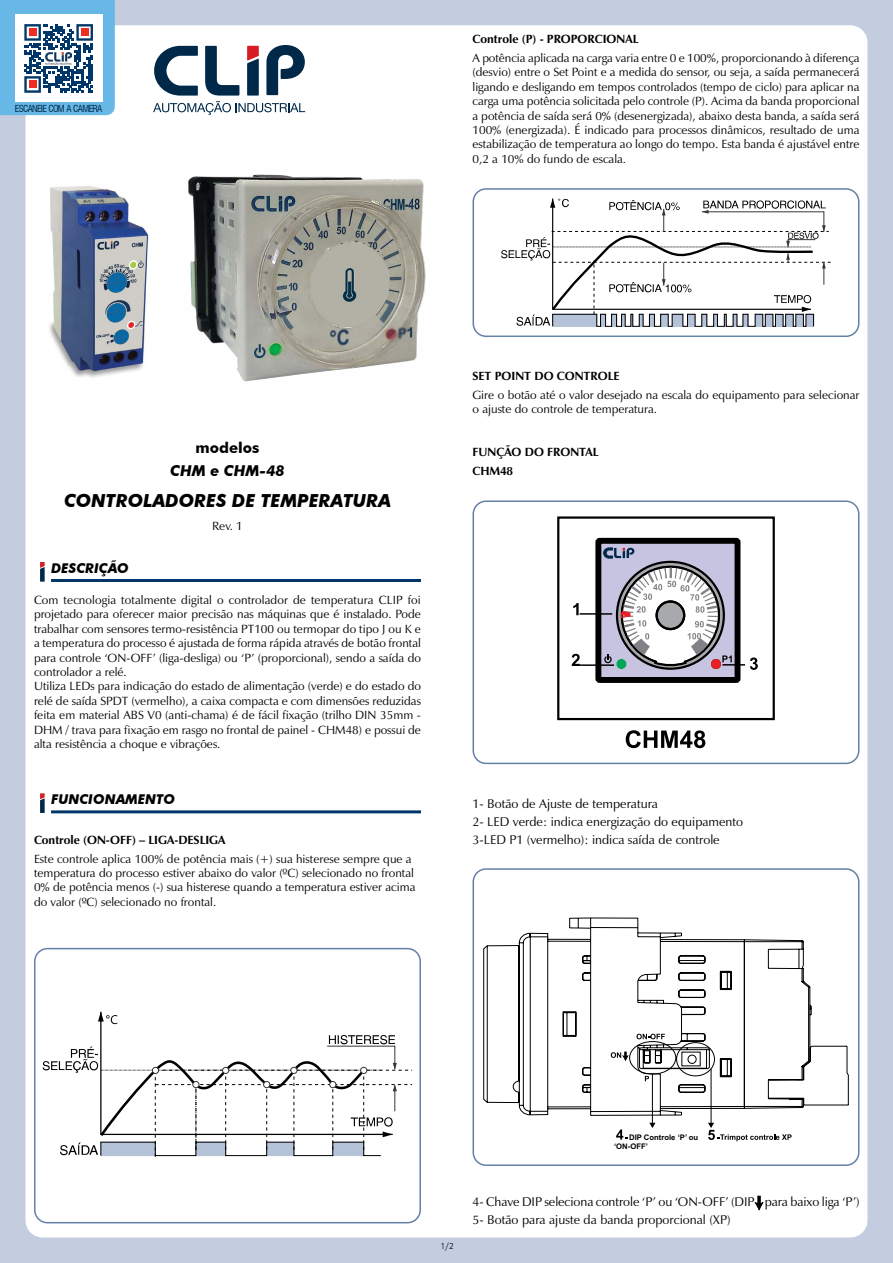
<style>
.page{position:relative;width:893px;height:1263px;background:#c3cddf}
.page>*{position:absolute;margin:0;border:0;box-sizing:border-box;transform-origin:0 0}
.t1{font:italic 700 18px "Futura BT";color:#000}
.t2{font:italic 700 15px "Futura BT";color:#000}
.t3{font:700 15px "Futura BT";color:#000}
.t4{font:italic 700 13.5px "Futura BT";color:#000}
.t5{font:12.75px/18.3px "Zapf Humanist 601 BT";color:#000}
.t6{font:12px/14.4px "Zapf Humanist 601 BT";color:#000}
.t7{font:700 12px/18.6px "Zapf Humanist 601 BT";color:#000}
.t8{font:condensed 9.45px "Swiss 721 BT";letter-spacing:-.075em;color:#002949}
.t9{font:9px "Frugal Sans Light DTC";color:#000}
.t10{font:700 7.65px/9.3px "Arial";color:#000}
</style>
<div class="page">
<div style="left:26px;top:25px;width:841px;height:1212px;background:#fff;border-radius:17px"></div>
<svg style="left:501px;top:199px;width:330px;height:128px"></svg>
<div style="left:472px;top:188px;width:387px;height:149px;border:2px solid #6380a7;border-radius:13px"></div>
<div style="left:557px;top:516px;width:218px;height:204px;border:2px solid #000"></div>
<div style="left:598px;top:541px;width:139px;height:139px;background:#c7c4e2"></div>
<div style="left:595px;top:538px;width:145px;height:145px;border:6px solid #000"></div>
<svg style="left:603px;top:548px;width:31px;height:10px"></svg>
<svg style="left:573px;top:603px;width:6px;height:12px"></svg>
<hr style="left:580px;top:613px;width:32px;height:2px;background:#000">
<svg style="left:571px;top:654px;width:9px;height:12px"></svg>
<hr style="left:579px;top:664px;width:35px;height:2px;background:#000">
<svg style="left:626px;top:730px;width:79px;height:18px"></svg>
<svg style="left:604px;top:564px;width:154px;height:106px"></svg>
<div style="left:472px;top:500px;width:387px;height:264px;border:2px solid #6380a7;border-radius:13px"></div>
<svg style="left:483px;top:918px;width:365px;height:198px"></svg>
<svg style="left:611px;top:1034px;width:181px;height:107px"></svg>
<div style="left:472px;top:868px;width:387px;height:298px;border:2px solid #6380a7;border-radius:13px"></div>
<hr style="left:51px;top:579px;width:370px;height:3px;background:#003768">
<hr style="left:51px;top:810px;width:370px;height:3px;background:#003768">
<svg style="left:43px;top:1011px;width:369px;height:146px"></svg>
<div style="left:34px;top:948px;width:387px;height:275px;border:2px solid #6380a7;border-radius:13px"></div>
<svg style="left:153px;top:45px;width:152px;height:70px"></svg>
<svg style="left:40px;top:562px;width:5px;height:20px"></svg>
<img style="left:188px;top:174px;width:238px;height:208px">
<img style="left:49px;top:186px;width:100px;height:192px">
<svg style="left:40px;top:793px;width:5px;height:20px"></svg>
<svg style="left:755px;top:1195px;width:8px;height:15px"></svg>
<svg style="left:0;top:0;width:115px;height:115px"></svg>
<img style="left:46px;top:52px;width:26px;height:12px">
<p class="t8" style="left:15px;top:103px;width:89px">ESCANEIE COM A CAMERA</p>
<p class="t7" style="left:472px;top:30px;width:167px">Controle (P) - PROPORCIONAL</p>
<p class="t6" style="left:472px;top:51px;width:389px;text-align:justify">A potência aplicada na carga varia entre 0 e 100%, proporcionando à diferença (desvio) entre o Set Point e a medida do sensor, ou seja, a saída permanecerá ligando e desligando em tempos controlados (tempo de ciclo) para aplicar na carga uma potência solicitada pelo controle (P). Acima da banda proporcional a potência de saída será 0% (desenergizada), abaixo desta banda, a saída será 100% (energizada). É indicado para processos dinâmicos, resultado de uma estabilização de temperatura ao longo do tempo. Esta banda é ajustável entre 0,2 a 10% do fundo de escala.</p>
<p class="t3" style="left:196px;top:438px;width:65px">modelos</p>
<p class="t2" style="left:170px;top:462px;width:116px">CHM e CHM-48</p>
<h1 class="t1" style="left:64px;top:489px;width:328px">CONTROLADORES DE TEMPERATURA</h1>
<p class="t6" style="left:212px;top:518px;width:32px">Rev. 1</p>
<p class="t4" style="left:51px;top:560px;width:79px">DESCRIÇÃO</p>
<p class="t6" style="left:34px;top:593px;width:388px">Com tecnologia totalmente digital o controlador de temperatura CLIP foi projetado para oferecer maior precisão nas máquinas que é instalado. Pode trabalhar com sensores termo-resistência PT100 ou termopar do tipo J ou K e a temperatura do processo é ajustada de forma rápida através de botão frontal para controle ‘ON-OFF’ (liga-desliga) ou ‘P’ (proporcional), sendo a saída do controlador a relé.<br>Utiliza LEDs para indicação do estado de alimentação (verde) e do estado do relé de saída SPDT (vermelho), a caixa compacta e com dimensões reduzidas feita em material ABS V0 (anti-chama) é de fácil fixação (trilho DIN 35mm - DHM / trava para fixação em rasgo no frontal de painel - CHM48) e possui de alta resistência a choque e vibrações.</p>
<p class="t4" style="left:51px;top:791px;width:126px">FUNCIONAMENTO</p>
<p class="t7" style="left:34px;top:830px;width:193px">Controle (ON-OFF) – LIGA-DESLIGA</p>
<p class="t6" style="left:34px;top:851px;width:383px">Este controle aplica 100% de potência mais (+) sua histerese sempre que a temperatura do processo estiver abaixo do valor (ºC) selecionado no frontal 0% de potência menos (-) sua histerese quando a temperatura estiver acima do valor (ºC) selecionado no frontal.</p>
<p class="t7" style="left:473px;top:367px;width:148px">SET POINT DO CONTROLE</p>
<p class="t6" style="left:473px;top:387px;width:388px">Gire o botão até o valor desejado na escala do equipamento para selecionar o ajuste do controle de temperatura.</p>
<p class="t7" style="left:473px;top:443px;width:127px">FUNÇÃO DO FRONTAL<br>CHM48</p>
<p class="t5" style="left:472px;top:794px;width:272px">1- Botão de Ajuste de temperatura<br>2- LED verde: indica energização do equipamento<br>3-LED P1 (vermelho): indica saída de controle</p>
<p class="t9" style="left:441px;top:1241px;width:15px">1/2</p>
<p class="t10" style="left:614px;top:1133px;width:86px;text-indent:15px">DIP Controle ‘P’ ou ‘ON-OFF’</p>
<p class="t5" style="left:472px;top:1192px;width:389px">4- Chave DIP seleciona controle ‘P’ ou ‘ON-OFF’ (DIP para baixo liga ‘P’)<br>5- Botão para ajuste da banda proporcional (XP)</p>
</div>
